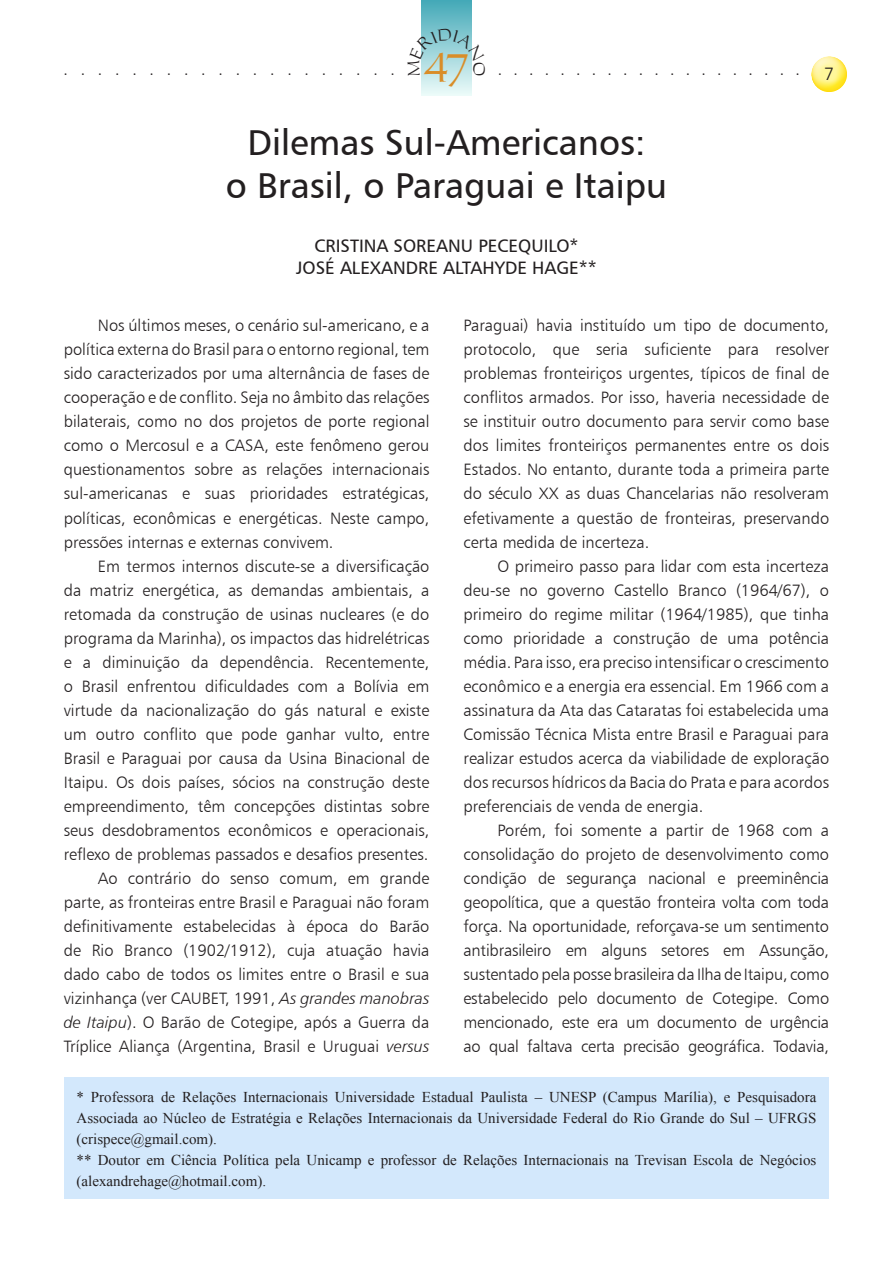
<style>
.page{position:relative;width:893px;height:1263px;background:#fff}
.page>*{position:absolute;margin:0;border:0;box-sizing:border-box;transform-origin:0 0}
.t1{font:36.9px "Carleton Normal";color:#d98d28}
._01_titulo{font:36px/43.2px "Humanist 777 BT Roman B";color:#231f20;text-align:center}
._02_autor{font:18px "Humanist 777 BT Roman B";color:#231f20}
.t2{font:18px "Humanist 777 BT Light B";color:#231f20}
._05_corpo_do_texto{font:16.5px/24px "Humanist 777 BT Light B";color:#231f20;text-align:justify}
._06_notas_de_rodape{font:15px/21px "Times New Roman";color:#231f20;text-align:justify}
.t3{font:15px "Times";color:#231f20}
.s1{font-family:"Humanist 777 BT Light Italic B"}
</style>
<div class="page">
<div style="left:811px;top:56px;width:37px;height:38px;background:#fff101;opacity:.75"></div>
<svg style="left:422px;top:0;width:49px;height:96px;background:#90ced5"></svg>
<div style="left:64px;top:1078px;width:764px;height:121px;background:#d3e8fc"></div>
<svg style="left:421px;top:28px;width:51px;height:48px;background:#9fd5db"></svg>
<p class="t3" style="left:64px;top:62px;width:332px">....................</p>
<h1 class="t1" style="left:423px;top:46px;width:48px">47</h1>
<p class="t3" style="left:498px;top:61px;width:303px">....................</p>
<p class="t2" style="left:824px;top:62px;width:12px">7</p>
<p class="_01_titulo" style="left:226px;top:120px;width:443px">DILEMAS SUL-AMERICANOS:<br>O BRASIL, O PARAGUAI E ITAIPU</p>
<p class="_02_autor" style="left:314px;top:235px;width:124px">CRISTINA SOREAN</p>
<p class="_02_autor" style="left:461px;top:235px;width:119px">U PECEQUILO*</p>
<p class="_02_autor" style="left:296px;top:256px;width:99px">JOSÉ ALEXAND</p>
<p class="_02_autor" style="left:418px;top:256px;width:139px">RE ALTAHYDE HAGE</p>
<p class="_02_autor" style="left:579px;top:256px;width:19px">**</p>
<p class="_05_corpo_do_texto" style="left:64px;top:313px;width:367px;text-indent:34px">Nos últimos meses, o cenário sul-americano, e a política externa do Brasil para o entorno regional, tem sido caracterizados por uma alternância de fases de cooperação e de conflito. Seja no âmbito das relações bilaterais, como no dos projetos de porte regional como o Mercosul e a CASA, este fenômeno gerou questionamentos sobre as relações internacionais sul-americanas e suas prioridades estratégicas, políticas, econômicas e energéticas. Neste campo, pressões internas e externas convivem.</p>
<p class="_05_corpo_do_texto" style="left:64px;top:553px;width:367px;text-indent:34px">Em termos internos discute-se a diversificação da matriz energética, as demandas ambientais, a retomada da construção de usinas nucleares (e do programa da Marinha), os impactos das hidrelétricas e a diminuição da dependência. Recentemente, o Brasil enfrentou dificuldades com a Bolívia em virtude da nacionalização do gás natural e existe um outro conflito que pode ganhar vulto, entre Brasil e Paraguai por causa da Usina Binacional de Itaipu. Os dois países, sócios na construção deste empreendimento, têm concepções distintas sobre seus desdobramentos econômicos e operacionais, reflexo de problemas passados e desafios presentes.</p>
<p class="_05_corpo_do_texto" style="left:64px;top:865px;width:367px;text-indent:34px">Ao contrário do senso comum, em grande parte, as fronteiras entre Brasil e Paraguai não foram definitivamente estabelecidas à época do Barão de Rio Branco (1902/1912), cuja atuação havia dado cabo de todos os limites entre o Brasil e sua vizinhança (ver CAUBET, 1991, <span class="s1">As grandes manobras de Itaipu</span>). O Barão de Cotegipe, após a Guerra da Tríplice Aliança (Argentina, Brasil e Uruguai <span class="s1">versus</span></p>
<p class="_05_corpo_do_texto" style="left:463px;top:313px;width:367px">Paraguai) havia instituído um tipo de documento, protocolo, que seria suficiente para resolver problemas fronteiriços urgentes, típicos de final de conflitos armados. Por isso, haveria necessidade de se instituir outro documento para servir como base dos limites fronteiriços permanentes entre os dois Estados. No entanto, durante toda a primeira parte do século XX as duas Chancelarias não resolveram efetivamente a questão de fronteiras, preservando certa medida de incerteza.</p>
<p class="_05_corpo_do_texto" style="left:463px;top:553px;width:367px;text-indent:34px">O primeiro passo para lidar com esta incerteza deu-se no governo Castello Branco (1964/67), o primeiro do regime militar (1964/1985), que tinha como prioridade a construção de uma potência média. Para isso, era preciso intensificar o crescimento econômico e a energia era essencial. Em 1966 com a assinatura da Ata das Cataratas foi estabelecida uma Comissão Técnica Mista entre Brasil e Paraguai para realizar estudos acerca da viabilidade de exploração dos recursos hídricos da Bacia do Prata e para acordos preferenciais de venda de energia.</p>
<p class="_05_corpo_do_texto" style="left:463px;top:817px;width:367px;text-indent:34px">Porém, foi somente a partir de 1968 com a consolidação do projeto de desenvolvimento como condição de segurança nacional e preeminência geopolítica, que a questão fronteira volta com toda força. Na oportunidade, reforçava-se um sentimento antibrasileiro em alguns setores em Assunção, sustentado pela posse brasileira da Ilha de Itaipu, como estabelecido pelo documento de Cotegipe. Como mencionado, este era um documento de urgência ao qual faltava certa precisão geográfica. Todavia,</p>
<p class="_06_notas_de_rodape" style="left:77px;top:1086px;width:741px">* Professora de Relações Internacionais Universidade Estadual Paulista – UNESP (Campus Marília), e Pesquisadora Associada ao Núcleo de Estratégia e Relações Internacionais da Universidade Federal do Rio Grande do Sul – UFRGS (crispece@gmail.com).</p>
<p class="_06_notas_de_rodape" style="left:77px;top:1149px;width:741px">** Doutor em Ciência Política pela Unicamp e professor de Relações Internacionais na Trevisan Escola de Negócios (alexandrehage@hotmail.com).</p>
</div>
